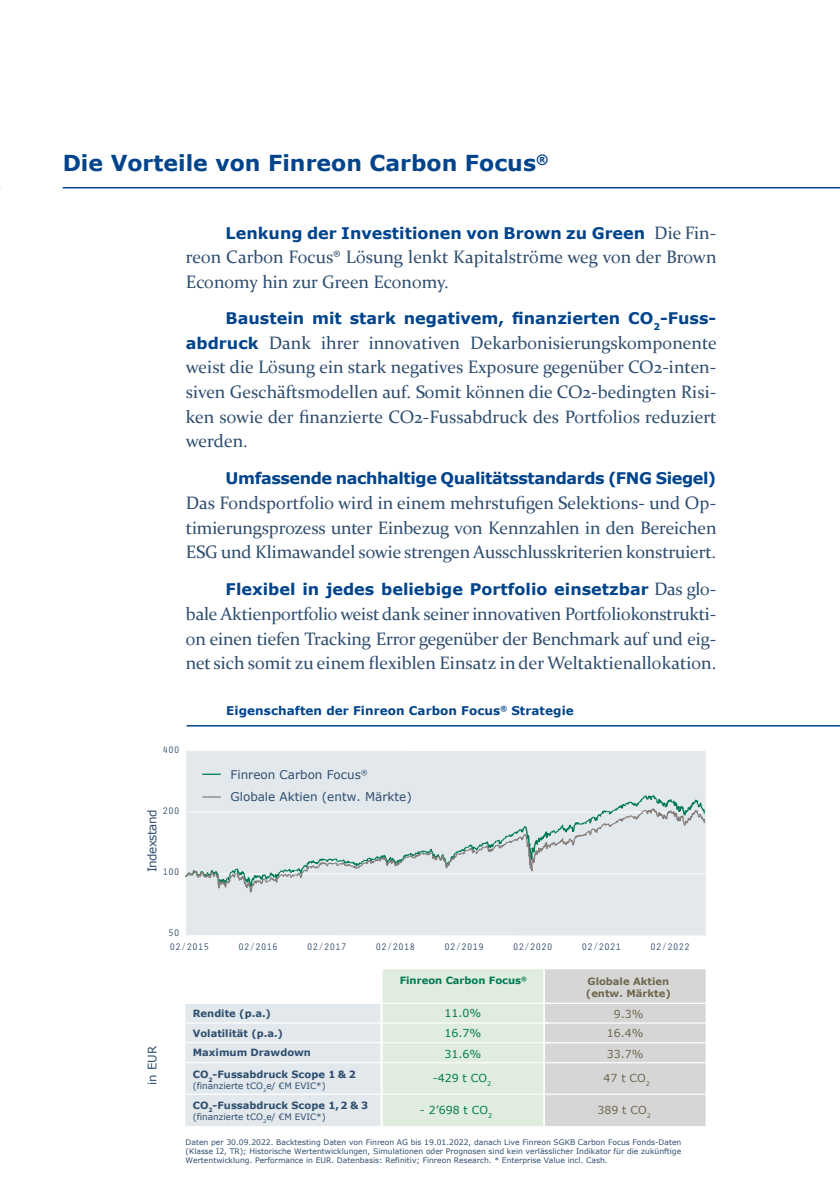
<style>
.page{position:relative;width:840px;height:1191px;background:#fff}
.page>*{position:absolute;margin:0;border:0;box-sizing:border-box;transform-origin:0 0}
.t1{font:700 22px "Verdana";color:#01448c}
.t2{font:18px/24.6px "Constantia";color:#2f4e6f;text-align:justify}
.t3{font:700 16px "Verdana";color:#01448c}
.t4{font:700 16px "Verdana";letter-spacing:-.025em;color:#01448c}
.t5{font:12px/22.2px "Verdana";color:#2f4e6f}
.t6{font:700 12px "Verdana";letter-spacing:.005em;color:#01448c}
.t7{font:12px "Verdana";letter-spacing:-.045em;color:#2f4e6f}
.t8{font:11.8px "Verdana";color:#2f4e6f}
.t9{font:11px "Verdana";color:#007a54}
.t10{font:11px "Verdana";color:#6e684e}
.t11{font:700 10px "Verdana";color:#2f4e6f}
.t12{font:700 10px/12px "Verdana";color:#6e684e}
.t13{font:700 10px "Verdana";color:#007a54}
.t14{font:9.8px/14.2px "Orator Std";letter-spacing:-.025em;color:#2f4e6f}
.t15{font:8.8px "Verdana";color:#2f4e6f}
.t16{font:7.6px/9.2px "Verdana";color:#2f4e6f;text-align:justify}
.s1{font-family:"Constantia";font-weight:400;font-size:18px;color:#2f4e6f}
.s2{font-family:"Verdana";font-weight:700;font-size:16px;color:#01448c}
</style>
<div class="page">
<hr style="left:63px;top:187px;width:776px;height:1px;background:#01448c">
<hr style="left:186px;top:725px;width:653px;height:1px;background:#01448c">
<svg style="left:185px;top:969px;width:520px;height:157px;background:#e1e6e3"></svg>
<hr style="left:185px;top:1062px;width:195px;height:1px;background:#fff">
<hr style="left:544px;top:1062px;width:161px;height:1px;background:#fff">
<hr style="left:382px;top:1062px;width:161px;height:1px;background:#fff">
<hr style="left:185px;top:1093px;width:195px;height:1px;background:#fff">
<hr style="left:544px;top:1093px;width:161px;height:1px;background:#fff">
<hr style="left:382px;top:1093px;width:161px;height:1px;background:#fff">
<div style="left:186px;top:750px;width:519px;height:185px;background:#e2e8eb"></div>
<hr style="left:187px;top:873px;width:518px;height:1px;background:#fff">
<hr style="left:187px;top:811px;width:518px;height:1px;background:#fff">
<hr style="left:187px;top:750px;width:518px;height:1px;background:#fff">
<svg style="left:202px;top:795px;width:501px;height:13px"></svg>
<svg style="left:185px;top:808px;width:519px;height:85px"></svg>
<svg style="left:203px;top:773px;width:17px;height:2px"></svg>
<svg style="left:203px;top:796px;width:17px;height:1px"></svg>
<p class="t1" style="left:63px;top:148px;width:487px">Die Vorteile von Finreon Carbon Focus<sup>®</sup></p>
<p class="t3" style="left:225px;top:221px;width:492px">Lenkung der Investitionen von Brown zu Green <span class="s1">Die Fin-</span></p>
<p class="t2" style="left:186px;top:244px;width:532px">reon Carbon Focus® Lösung lenkt Kapitalströme weg von der Brown<br>Economy hin zur Green Economy.</p>
<p class="t3" style="left:225px;top:307px;width:492px">Baustein mit stark negativem, finanzierten CO<sub>2</sub>-Fuss-</p>
<p class="t2" style="left:186px;top:330px;width:532px"><span class="s2">abdruck</span> Dank ihrer innovativen Dekarbonisierungskomponente weist die Lösung ein stark negatives Exposure gegenüber CO2-inten&shy;siven Geschäftsmodellen auf. Somit können die CO2-bedingten Risi&shy;ken sowie der finanzierte CO2-Fussabdruck des Portfolios reduziert werden.</p>
<p class="t4" style="left:225px;top:467px;width:492px">Umfassende nachhaltige Qualitätsstandards (FNG Siegel)</p>
<p class="t2" style="left:186px;top:490px;width:532px">Das Fondsportfolio wird in einem mehrstufigen Selektions- und Op&shy;timierungsprozess unter Einbezug von Kennzahlen in den Bereichen ESG und Klimawandel sowie strengen Ausschlusskriterien konstruiert.</p>
<p class="t3" style="left:225px;top:578px;width:492px">Flexibel in jedes beliebige Portfolio einsetzbar <span class="s1">Das glo-</span></p>
<p class="t2" style="left:186px;top:601px;width:531px">bale Aktienportfolio weist dank seiner innovativen Portfoliokonstrukti&shy;on einen tiefen Tracking Error gegenüber der Benchmark auf und eig&shy;net sich somit zu einem flexiblen Einsatz in der Weltaktienallokation.</p>
<p class="t6" style="left:226px;top:702px;width:349px">Eigenschaften der Finreon Carbon Focus<sup>®</sup> Strategie</p>
<p class="t14" style="left:162px;top:742px;width:19px">400</p>
<p class="t14" style="left:162px;top:803px;width:19px">200</p>
<p class="t7" style="left:144px;top:872px;width:64px;rotate:-90deg">Indexstand</p>
<p class="t14" style="left:162px;top:864px;width:19px">100</p>
<p class="t14" style="left:168px;top:925px;width:43px">50<br>02/2015</p>
<p class="t5" style="left:230px;top:763px;width:183px">Finreon Carbon Focus<sup>®<br></sup>Globale Aktien (entw. Märkte)</p>
<p class="t14" style="left:238px;top:939px;width:41px">02/2016</p>
<p class="t14" style="left:307px;top:939px;width:41px">02/2017</p>
<p class="t14" style="left:375px;top:939px;width:41px">02/2018</p>
<p class="t14" style="left:444px;top:939px;width:41px">02/2019</p>
<p class="t14" style="left:512px;top:939px;width:41px">02/2020</p>
<p class="t14" style="left:581px;top:939px;width:41px">02/2021</p>
<p class="t14" style="left:650px;top:939px;width:41px">02/2022</p>
<p class="t12" style="left:585px;top:974px;width:86px">Globale Aktien (entw. Märkte)</p>
<p class="t13" style="left:399px;top:973px;width:128px">Finreon Carbon Focus<sup>®</sup></p>
<p class="t8" style="left:145px;top:1084px;width:40px;rotate:-90deg">in EUR</p>
<p class="t11" style="left:193px;top:1006px;width:80px">Rendite (p.a.)</p>
<p class="t9" style="left:444px;top:1006px;width:38px">11.0%</p>
<p class="t10" style="left:613px;top:1007px;width:31px">9.3%</p>
<p class="t11" style="left:193px;top:1026px;width:92px">Volatilität (p.a.)</p>
<p class="t9" style="left:444px;top:1026px;width:38px">16.7%</p>
<p class="t10" style="left:606px;top:1026px;width:38px">16.4%</p>
<p class="t11" style="left:193px;top:1045px;width:120px">Maximum Drawdown</p>
<p class="t11" style="left:193px;top:1067px;width:165px">CO<sub>2</sub>-Fussabdruck Scope 1 &amp; 2</p>
<p class="t15" style="left:193px;top:1080px;width:134px">(finanzierte tCO<sub>2</sub>e/ €M EVIC*)</p>
<p class="t11" style="left:193px;top:1098px;width:177px">CO<sub>2</sub>-Fussabdruck Scope 1, 2 &amp; 3</p>
<p class="t15" style="left:193px;top:1110px;width:134px">(finanzierte tCO<sub>2</sub>e/ €M EVIC*)</p>
<p class="t16" style="left:185px;top:1137px;width:497px">Daten per 30.09.2022. Backtesting Daten von Finreon AG bis 19.01.2022, danach Live Finreon SGKB Carbon Focus Fonds-Daten (Klasse I2, TR); Historische Wertentwicklungen, Simulationen oder Prognosen sind kein verlässlicher Indikator für die zukünftige Wertentwicklung. Performance in EUR. Datenbasis: Refinitiv; Finreon Research. * Enterprise Value incl. Cash.</p>
<p class="t9" style="left:444px;top:1047px;width:38px">31.6%</p>
<p class="t10" style="left:606px;top:1047px;width:38px">33.7%</p>
<p class="t9" style="left:432px;top:1071px;width:60px">-429 t CO<sub>2</sub></p>
<p class="t10" style="left:603px;top:1071px;width:48px">47 t CO<sub>2</sub></p>
<p class="t9" style="left:419px;top:1102px;width:74px">- 2’698 t CO<sub>2</sub></p>
<p class="t10" style="left:597px;top:1102px;width:55px">389 t CO<sub>2</sub></p>
</div>
